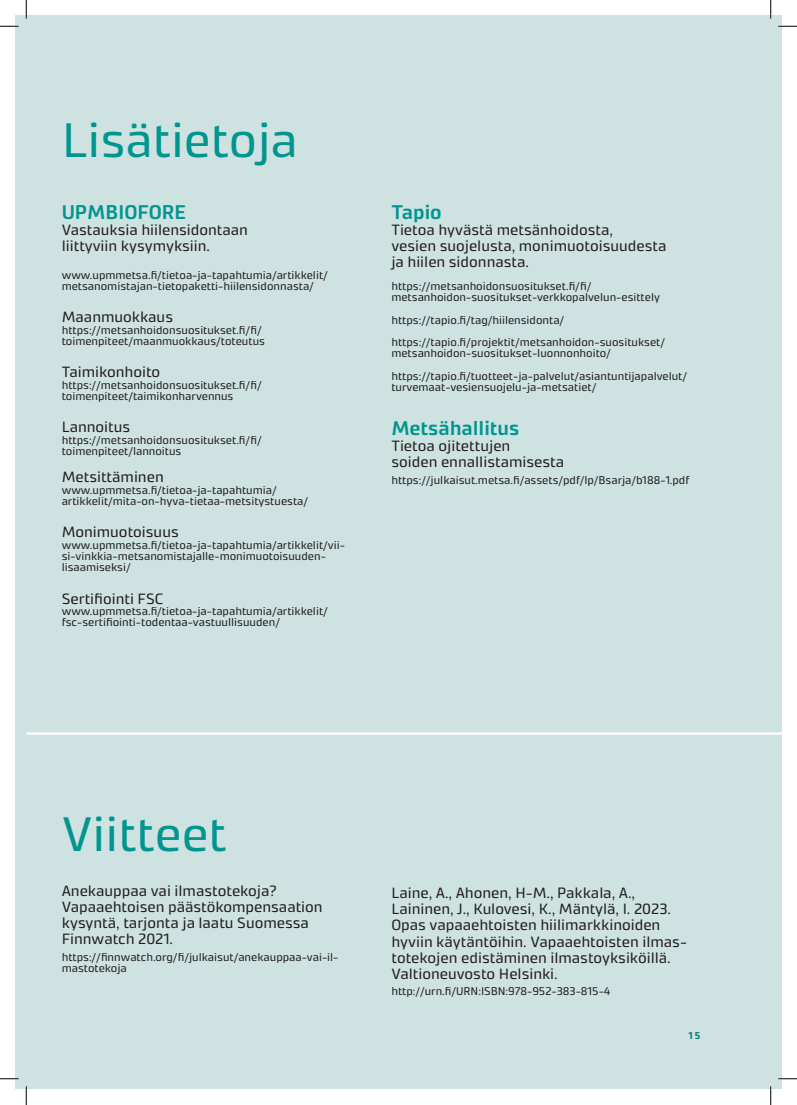
<style>
.page{position:relative;width:797px;height:1105px;background:#fff}
.page>*{position:absolute;margin:0;border:0;box-sizing:border-box;transform-origin:0 0}
.Head{font:48.75px "Accura";color:#00968f}
.Tietolaa{font:600 20px "Accura";color:#00968f}
.Tietolaa-2{font:15px/16.2px "Accura";color:#231f20}
.Tietolaa-3{font:11.25px/11.2px "Accura";color:#231f20}
.t1{font:700 10px "Accura";color:#00968f}
</style>
<div class="page">
<div style="left:16px;top:16px;width:765px;height:1073px;background:#cee2e1"></div>
<hr style="left:26px;top:732px;width:755px;height:3px;background:#fff">
<svg style="left:0;top:25px;width:19px;height:2px"></svg>
<svg style="left:778px;top:25px;width:19px;height:2px"></svg>
<svg style="left:0;top:1078px;width:19px;height:1px"></svg>
<svg style="left:778px;top:1078px;width:19px;height:1px"></svg>
<svg style="left:25px;top:0;width:2px;height:19px"></svg>
<svg style="left:25px;top:1086px;width:2px;height:19px"></svg>
<svg style="left:770px;top:0;width:1px;height:19px"></svg>
<svg style="left:770px;top:1086px;width:1px;height:19px"></svg>
<p class="Head" style="left:62px;top:111px;width:237px">Lisätietoja</p>
<p class="Tietolaa" style="left:62px;top:199px;width:126px">UPMBIOFORE</p>
<p class="Tietolaa-2" style="left:62px;top:221px;width:188px">Vastauksia hiilensidontaan</p>
<p class="Tietolaa-2" style="left:62px;top:238px;width:150px">liittyviin kysymyksiin.</p>
<p class="Tietolaa-3" style="left:62px;top:269px;width:267px">www.upmmetsa.fi/tietoa-ja-tapahtumia/artikkelit/ metsanomistajan-tietopaketti-hiilensidonnasta/</p>
<p class="Tietolaa-2" style="left:62px;top:309px;width:113px">Maanmuokkaus</p>
<p class="Tietolaa-3" style="left:62px;top:324px;width:205px">https://metsanhoidonsuositukset.fi/fi/ toimenpiteet/maanmuokkaus/toteutus</p>
<p class="Tietolaa-2" style="left:62px;top:364px;width:100px">Taimikonhoito</p>
<p class="Tietolaa-3" style="left:62px;top:379px;width:201px">https://metsanhoidonsuositukset.fi/fi/ toimenpiteet/taimikonharvennus</p>
<p class="Tietolaa-2" style="left:62px;top:419px;width:70px">Lannoitus</p>
<p class="Tietolaa-3" style="left:62px;top:434px;width:201px">https://metsanhoidonsuositukset.fi/fi/ toimenpiteet/lannoitus</p>
<p class="Tietolaa-2" style="left:62px;top:469px;width:103px">Metsittäminen</p>
<p class="Tietolaa-3" style="left:62px;top:484px;width:248px">www.upmmetsa.fi/tietoa-ja-tapahtumia/ artikkelit/mita-on-hyva-tietaa-metsitystuesta/</p>
<p class="Tietolaa-2" style="left:62px;top:524px;width:119px">Monimuotoisuus</p>
<p class="Tietolaa-3" style="left:62px;top:539px;width:285px">www.upmmetsa.fi/tietoa-ja-tapahtumia/artikkelit/vii&shy;si-vinkkia-metsanomistajalle-monimuotoisuuden&shy;lisaamiseksi/</p>
<p class="Tietolaa-2" style="left:62px;top:590px;width:103px">Sertifiointi FSC</p>
<p class="Tietolaa-3" style="left:62px;top:605px;width:267px">www.upmmetsa.fi/tietoa-ja-tapahtumia/artikkelit/ fsc-sertifiointi-todentaa-vastuullisuuden/</p>
<p class="Tietolaa" style="left:391px;top:199px;width:52px">Tapio</p>
<p class="Tietolaa-2" style="left:391px;top:221px;width:223px">Tietoa hyvästä metsänhoidosta,</p>
<p class="Tietolaa-2" style="left:391px;top:238px;width:276px">vesien suojelusta, monimuotoisuudesta</p>
<p class="Tietolaa-2" style="left:391px;top:254px;width:139px">ja hiilen sidonnasta.</p>
<p class="Tietolaa-3" style="left:391px;top:280px;width:270px">https://metsanhoidonsuositukset.fi/fi/ metsanhoidon-suositukset-verkkopalvelun-esittely</p>
<p class="Tietolaa-3" style="left:391px;top:314px;width:174px">https://tapio.fi/tag/hiilensidonta/</p>
<p class="Tietolaa-3" style="left:391px;top:336px;width:275px">https://tapio.fi/projektit/metsanhoidon-suositukset/ metsanhoidon-suositukset-luonnonhoito/</p>
<p class="Tietolaa-3" style="left:391px;top:370px;width:297px">https://tapio.fi/tuotteet-ja-palvelut/asiantuntijapalvelut/ turvemaat-vesiensuojelu-ja-metsatiet/</p>
<p class="Tietolaa" style="left:391px;top:416px;width:129px">Metsähallitus</p>
<p class="Tietolaa-2" style="left:391px;top:438px;width:120px">Tietoa ojitettujen</p>
<p class="Tietolaa-2" style="left:391px;top:454px;width:174px">soiden ennallistamisesta</p>
<p class="Tietolaa-3" style="left:391px;top:474px;width:300px">https://julkaisut.metsa.fi/assets/pdf/lp/Bsarja/b188-1.pdf</p>
<p class="Head" style="left:62px;top:804px;width:166px">Viitteet</p>
<p class="Tietolaa-2" style="left:62px;top:882px;width:262px">Anekauppaa vai ilmastotekoja?<br>Vapaaehtoisen päästökompensaation kysyntä, tarjonta ja laatu Suomessa</p>
<p class="Tietolaa-2" style="left:62px;top:931px;width:113px">Finnwatch 2021.</p>
<p class="Tietolaa-3" style="left:62px;top:951px;width:278px">https://finnwatch.org/fi/julkaisut/anekauppaa-vai-il&shy;mastotekoja</p>
<p class="Tietolaa-2" style="left:391px;top:884px;width:297px">Laine, A., Ahonen, H-M., Pakkala, A., Laininen, J., Kulovesi, K., Mäntylä, I. 2023.<br>Opas vapaaehtoisten hiilimarkkinoiden hyviin käytäntöihin. Vapaaehtoisten ilmas&shy;totekojen edistäminen ilmastoyksiköillä.<br>Valtioneuvosto Helsinki.</p>
<p class="Tietolaa-3" style="left:391px;top:986px;width:221px">http://urn.fi/URN:ISBN:978-952-383-815-4</p>
<p class="t1" style="left:688px;top:1029px;width:13px">15</p>
</div>
